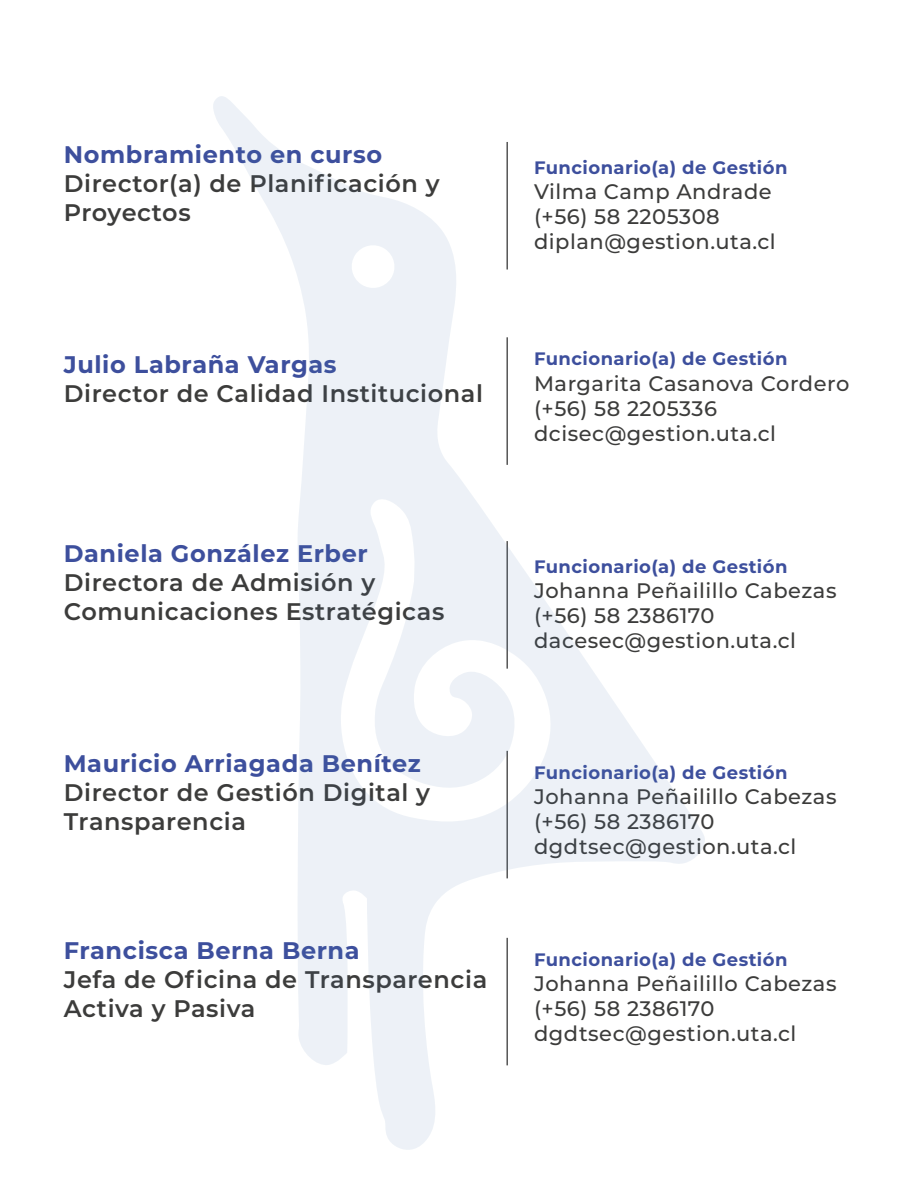
<style>
.page{position:relative;width:918px;height:1188px;background:#fff}
.page>*{position:absolute;margin:0;border:0;box-sizing:border-box;transform-origin:0 0}
.t1{font:600 24px/28.8px "Montserrat";letter-spacing:.025em;color:#3c3c3b}
.t2{font:700 24px "Montserrat";letter-spacing:.025em;color:#3d4f9d}
.t3{font:500 21px/25.2px "Montserrat";letter-spacing:.025em;color:#3c3c3b}
.t4{font:700 18px "Montserrat";letter-spacing:.025em;color:#3d4f9d}
</style>
<div class="page">
<svg style="left:213px;top:96px;width:492px;height:1054px"></svg>
<p class="t2" style="left:64px;top:138px;width:320px">Nombramiento en curso</p>
<p class="t1" style="left:64px;top:168px;width:377px">Director(a) de Planificación y<br>Proyectos</p>
<p class="t2" style="left:64px;top:347px;width:274px">Julio Labraña Vargas</p>
<p class="t1" style="left:64px;top:378px;width:421px">Director de Calidad Institucional</p>
<p class="t2" style="left:64px;top:537px;width:306px">Daniela González Erber</p>
<p class="t1" style="left:64px;top:567px;width:382px">Directora de Admisión y<br>Comunicaciones Estratégicas</p>
<p class="t2" style="left:64px;top:746px;width:359px">Mauricio Arriagada Benítez</p>
<p class="t1" style="left:64px;top:777px;width:368px">Director de Gestión Digital y<br>Transparencia</p>
<p class="t2" style="left:64px;top:933px;width:297px">Francisca Berna Berna</p>
<p class="t1" style="left:64px;top:964px;width:425px">Jefa de Oficina de Transparencia<br>Activa y Pasiva</p>
<p class="t4" style="left:534px;top:154px;width:255px">Funcionario(a) de Gestión</p>
<p class="t3" style="left:534px;top:178px;width:243px">Vilma Camp Andrade (+56) 58 2205308 diplan@gestion.uta.cl</p>
<p class="t4" style="left:534px;top:346px;width:255px">Funcionario(a) de Gestión</p>
<p class="t3" style="left:534px;top:370px;width:317px">Margarita Casanova Cordero (+56) 58 2205336 dcisec@gestion.uta.cl</p>
<p class="t4" style="left:534px;top:554px;width:255px">Funcionario(a) de Gestión</p>
<p class="t3" style="left:534px;top:577px;width:304px">Johanna Peñailillo Cabezas (+56) 58 2386170 dacesec@gestion.uta.cl</p>
<p class="t4" style="left:534px;top:759px;width:255px">Funcionario(a) de Gestión</p>
<p class="t3" style="left:534px;top:783px;width:304px">Johanna Peñailillo Cabezas (+56) 58 2386170 dgdtsec@gestion.uta.cl</p>
<p class="t4" style="left:534px;top:946px;width:255px">Funcionario(a) de Gestión</p>
<p class="t3" style="left:534px;top:970px;width:304px">Johanna Peñailillo Cabezas (+56) 58 2386170 dgdtsec@gestion.uta.cl</p>
</div>
